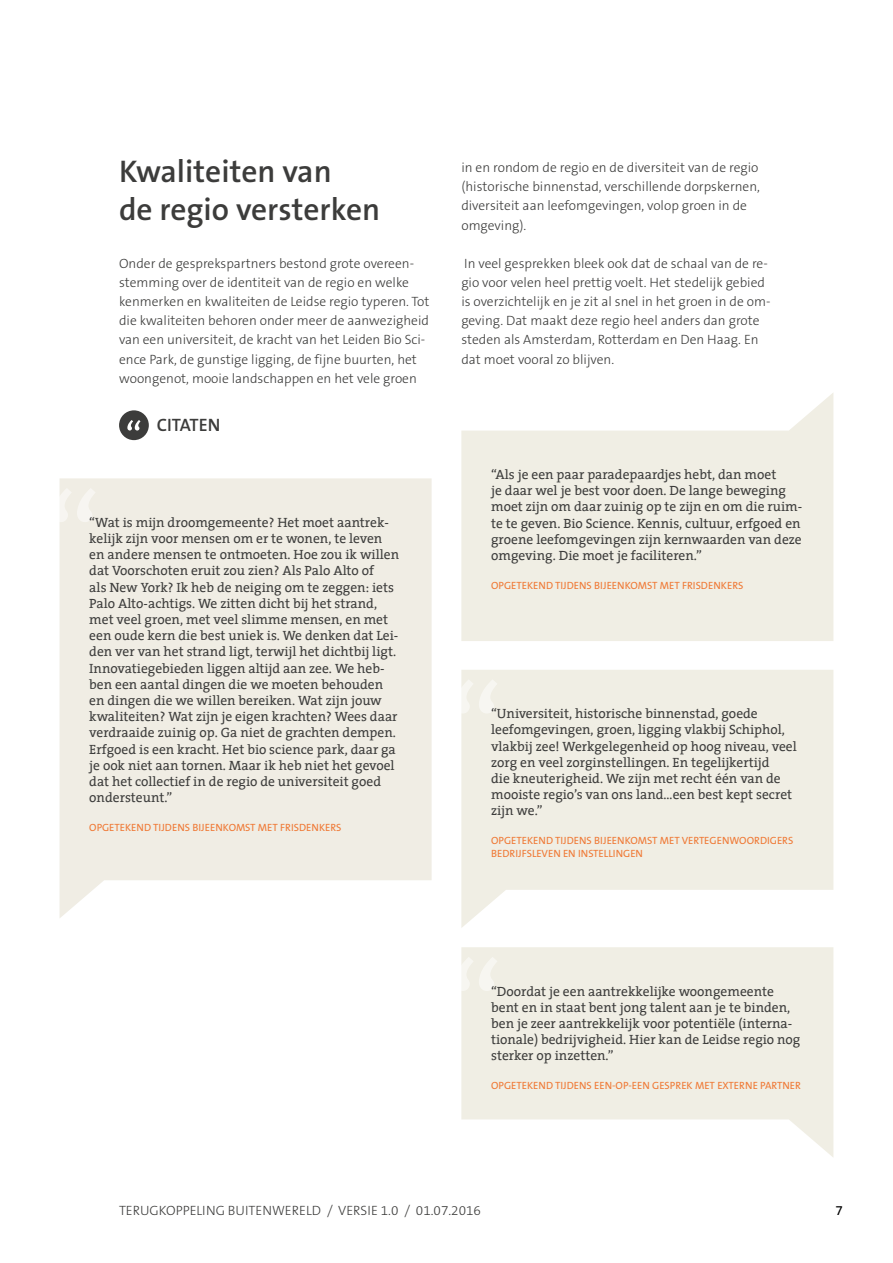
<style>
.page{position:relative;width:893px;height:1263px;background:#fff}
.page>*{position:absolute;margin:0;border:0;box-sizing:border-box;transform-origin:0 0}
.t1{font:600 31.5px/38.2px "The Sans B6";color:#3c3c3b}
.t2{font:600 18px "The Sans B6";letter-spacing:-.005em;color:#3c3c3b}
.t3{font:13.5px/16.2px "The Serif";color:#3c3c3b}
.t4{font:300 13.5px/19.2px "The Sans B3";color:#3c3c3b}
.t5{font:13.5px "The Sans B5 Plain";color:#000}
.t6{font:10.5px/12.6px "The Sans B5 Plain";color:#ef7834}
</style>
<div class="page">
<hr style="left:0;top:0;width:1px;height:1263px;background:#cee6ef">
<svg style="left:461px;top:393px;width:372px;height:248px;background:#f2f0e7"></svg>
<svg style="left:461px;top:670px;width:372px;height:258px;background:#f2f0e7"></svg>
<svg style="left:60px;top:478px;width:372px;height:440px;background:#f1eee6"></svg>
<svg style="left:59px;top:488px;width:37px;height:34px"></svg>
<svg style="left:461px;top:679px;width:36px;height:34px"></svg>
<div style="left:119px;top:410px;width:30px;height:30px;background:#3c3c3b;border-radius:50%"></div>
<svg style="left:127px;top:420px;width:14px;height:10px"></svg>
<svg style="left:461px;top:947px;width:372px;height:210px;fill:#f0eee4"></svg>
<svg style="left:461px;top:957px;width:36px;height:34px"></svg>
<h1 class="t1" style="left:119px;top:153px;width:263px">Kwaliteiten van<br>de regio versterken</h1>
<p class="t4" style="left:119px;top:254px;width:312px">Onder de gesprekspartners bestond grote overeen&shy;stemming over de identiteit van de regio en welke kenmerken en kwaliteiten de Leidse regio typeren. Tot die kwaliteiten behoren onder meer de aanwezigheid van een universiteit, de kracht van het Leiden Bio Sci&shy;ence Park, de gunstige ligging, de fijne buurten, het woongenot, mooie landschappen en het vele groen</p>
<h2 class="t2" style="left:157px;top:415px;width:65px">CITATEN</h2>
<p class="t3" style="left:89px;top:514px;width:311px">“Wat is mijn droomgemeente? Het moet aantrek&shy;kelijk zijn voor mensen om er te wonen, te leven en andere mensen te ontmoeten. Hoe zou ik willen dat Voorschoten eruit zou zien? Als Palo Alto of<br>als New York? Ik heb de neiging om te zeggen: iets Palo Alto-achtigs. We zitten dicht bij het strand, met veel groen, met veel slimme mensen, en met een oude kern die best uniek is. We denken dat Lei&shy;den ver van het strand ligt, terwijl het dichtbij ligt.<br>Innovatiegebieden liggen altijd aan zee. We heb&shy;ben een aantal dingen die we moeten behouden en dingen die we willen bereiken. Wat zijn jouw kwaliteiten? Wat zijn je eigen krachten? Wees daar verdraaide zuinig op. Ga niet de grachten dempen.<br>Erfgoed is een kracht. Het bio science park, daar ga je ook niet aan tornen. Maar ik heb niet het gevoel dat het collectief in de regio de universiteit goed ondersteunt.”</p>
<p class="t6" style="left:89px;top:821px;width:254px">OPGETEKEND TIJDENS BIJEENKOMST MET FRISDENKERS</p>
<p class="t4" style="left:461px;top:159px;width:300px">in en rondom de regio en de diversiteit van de regio (historische binnenstad, verschillende dorpskernen, diversiteit aan leefomgevingen, volop groen in de omgeving).</p>
<p class="t4" style="left:461px;top:254px;width:311px">In veel gesprekken bleek ook dat de schaal van de re&shy;gio voor velen heel prettig voelt. Het stedelijk gebied is overzichtelijk en je zit al snel in het groen in de om&shy;geving. Dat maakt deze regio heel anders dan grote steden als Amsterdam, Rotterdam en Den Haag. En dat moet vooral zo blijven.</p>
<p class="t3" style="left:491px;top:467px;width:313px">“Als je een paar paradepaardjes hebt, dan moet<br>je daar wel je best voor doen. De lange beweging moet zijn om daar zuinig op te zijn en om die ruim&shy;te te geven. Bio Science. Kennis, cultuur, erfgoed en groene leefomgevingen zijn kernwaarden van deze omgeving. Die moet je faciliteren.”</p>
<p class="t6" style="left:491px;top:579px;width:254px">OPGETEKEND TIJDENS BIJEENKOMST MET FRISDENKERS</p>
<p class="t3" style="left:491px;top:706px;width:307px">“Universiteit, historische binnenstad, goede leefomgevingen, groen, ligging vlakbij Schiphol, vlakbij zee! Werkgelegenheid op hoog niveau, veel zorg en veel zorginstellingen. En tegelijkertijd<br>die kneuterigheid. We zijn met recht één van de mooiste regio’s van ons land…een best kept secret zijn we.”</p>
<p class="t6" style="left:491px;top:835px;width:304px">OPGETEKEND TIJDENS BIJEENKOMST MET VERTEGENWOORDIGERS<br>BEDRIJFSLEVEN EN INSTELLINGEN</p>
<p class="t3" style="left:491px;top:983px;width:311px">“Doordat je een aantrekkelijke woongemeente bent en in staat bent jong talent aan je te binden, ben je zeer aantrekkelijk voor potentiële (interna&shy;tionale) bedrijvigheid. Hier kan de Leidse regio nog sterker op inzetten.”</p>
<p class="t6" style="left:491px;top:1080px;width:311px">OPGETEKEND TIJDENS EEN-OP-EEN GESPREK MET EXTERNE PARTNER</p>
<p class="t4" style="left:119px;top:1202px;width:363px">TERUGKOPPELING BUITENWERELD / VERSIE 1.0 / 01.07.2016</p>
<p class="t5" style="left:836px;top:1204px;width:9px">7</p>
</div>
